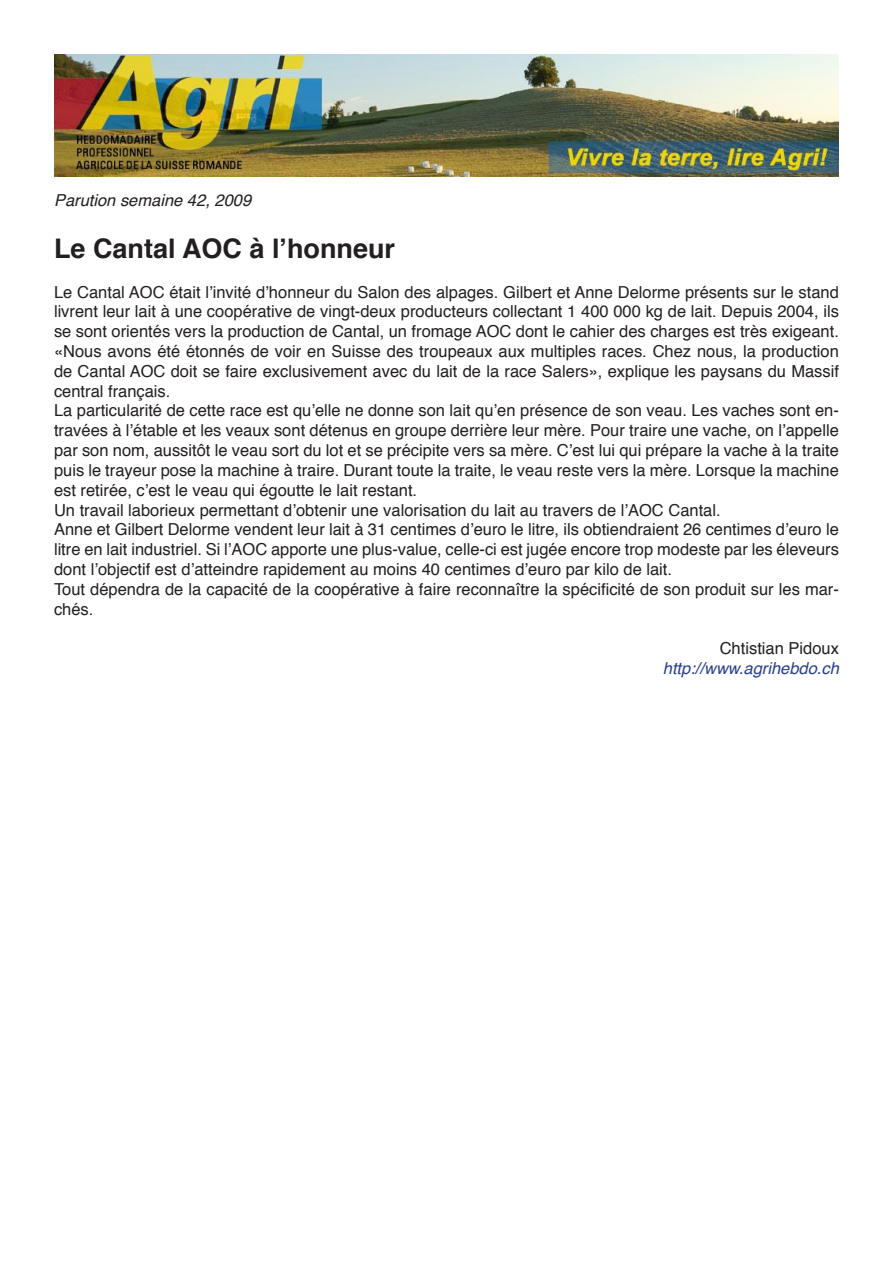
<style>
.page{position:relative;width:893px;height:1263px;background:#fff}
.page>*{position:absolute;margin:0;border:0;box-sizing:border-box;transform-origin:0 0}
.t1{font:700 27px "Helvetica";color:#231f20}
.t2{font:16.5px/19.8px "Helvetica";color:#231f20}
.t3{font:italic 16.5px "Helvetica";color:#253f8e}
.t4{font:italic 16.5px "Helvetica";color:#231f20}
</style>
<div class="page">
<img style="left:54px;top:54px;width:785px;height:122px">
<p class="t4" style="left:54px;top:187px;width:199px">Parution semaine 42, 2009</p>
<h1 class="t1" style="left:54px;top:227px;width:343px">Le Cantal AOC à l’honneur</h1>
<p class="t2" style="left:54px;top:282px;width:786px">Le Cantal AOC était l’invité d’honneur du Salon des alpages. Gilbert et Anne Delorme présents sur le stand livrent leur lait à une coopérative de vingt-deux producteurs collectant 1 400 000 kg de lait. Depuis 2004, ils se sont orientés vers la production de Cantal, un fromage AOC dont le cahier des charges est très exigeant. «Nous avons été étonnés de voir en Suisse des troupeaux aux multiples races. Chez nous, la production de Cantal AOC doit se faire exclusivement avec du lait de la race Salers», explique les paysans du Massif central français.<br>La particularité de cette race est qu’elle ne donne son lait qu’en présence de son veau. Les vaches sont en&shy;travées à l’étable et les veaux sont détenus en groupe derrière leur mère. Pour traire une vache, on l’appelle par son nom, aussitôt le veau sort du lot et se précipite vers sa mère. C’est lui qui prépare la vache à la traite puis le trayeur pose la machine à traire. Durant toute la traite, le veau reste vers la mère. Lorsque la machine est retirée, c’est le veau qui égoutte le lait restant.<br>Un travail laborieux permettant d’obtenir une valorisation du lait au travers de l’AOC Cantal.<br>Anne et Gilbert Delorme vendent leur lait à 31 centimes d’euro le litre, ils obtiendraient 26 centimes d’euro le litre en lait industriel. Si l’AOC apporte une plus-value, celle-ci est jugée encore trop modeste par les éleveurs dont l’objectif est d’atteindre rapidement au moins 40 centimes d’euro par kilo de lait.<br>Tout dépendra de la capacité de la coopérative à faire reconnaître la spécificité de son produit sur les mar&shy;chés.</p>
<p class="t2" style="left:720px;top:639px;width:121px">Chtistian Pidoux</p>
<p class="t3" style="left:663px;top:655px;width:178px">http://www.agrihebdo.ch</p>
</div>
